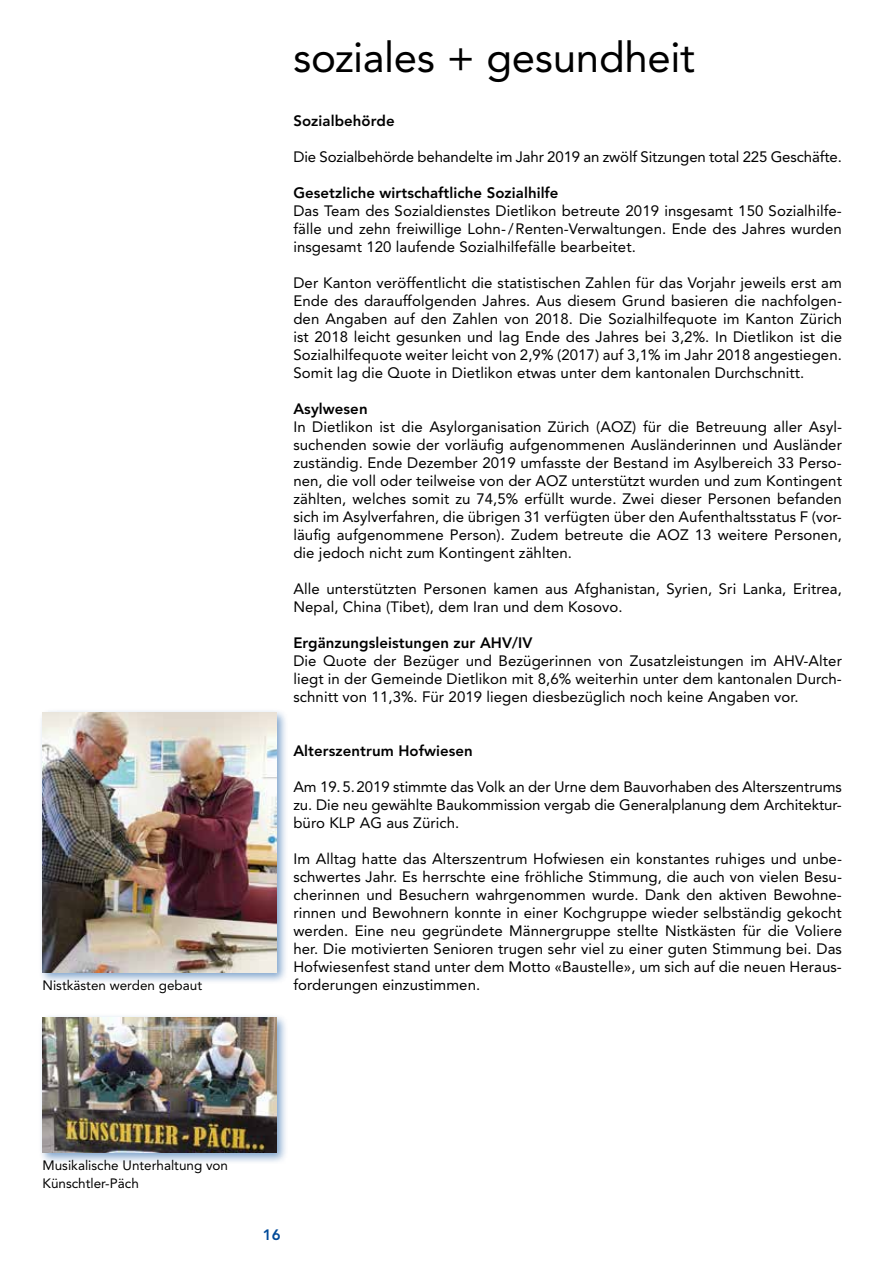
<style>
.page{position:relative;width:893px;height:1263px;background:#fff}
.page>*{position:absolute;margin:0;border:0;box-sizing:border-box;transform-origin:0 0}
.t1{font:42px "Avenir";letter-spacing:-.005em;color:#000}
.t2{font:15px/18px "Avenir";letter-spacing:.005em;color:#000;text-align:justify}
.t3{font:800 15px "Avenir";letter-spacing:.005em;color:#000}
.t4{font:800 15px "Avenir";color:#004a99}
.t5{font:13.5px/18px "Avenir";color:#000}
</style>
<div class="page">
<div style="left:39px;top:708px;width:250px;height:277px;background:#004a99;opacity:.5"></div>
<img style="left:43px;top:712px;width:233px;height:260px">
<div style="left:39px;top:1013px;width:250px;height:151px;background:#004a99;opacity:.5"></div>
<img style="left:43px;top:1017px;width:233px;height:135px">
<h1 class="t1" style="left:293px;top:33px;width:403px">soziales + gesundheit</h1>
<p class="t3" style="left:293px;top:112px;width:103px">Sozialbehörde</p>
<p class="t2" style="left:293px;top:148px;width:550px">Die Sozialbehörde behandelte im Jahr 2019 an zwölf Sitzungen total 225 Geschäfte.</p>
<p class="t3" style="left:293px;top:184px;width:267px">Gesetzliche wirtschaftliche Sozialhilfe</p>
<p class="t2" style="left:293px;top:202px;width:550px">Das Team des Sozialdienstes Dietlikon betreute 2019 insgesamt 150 Sozialhilfe&shy;fälle und zehn freiwillige Lohn-/Renten-Verwaltungen. Ende des Jahres wurden insgesamt 120 laufende Sozialhilfefälle bearbeitet.</p>
<p class="t2" style="left:293px;top:274px;width:550px">Der Kanton veröffentlicht die statistischen Zahlen für das Vorjahr jeweils erst am Ende des darauffolgenden Jahres. Aus diesem Grund basieren die nachfolgen&shy;den Angaben auf den Zahlen von 2018. Die Sozialhilfequote im Kanton Zürich ist 2018 leicht gesunken und lag Ende des Jahres bei 3,2%. In Dietlikon ist die Sozialhilfequote weiter leicht von 2,9% (2017) auf 3,1% im Jahr 2018 angestiegen.<br>Somit lag die Quote in Dietlikon etwas unter dem kantonalen Durchschnitt.</p>
<p class="t3" style="left:293px;top:400px;width:76px">Asylwesen</p>
<p class="t2" style="left:293px;top:418px;width:550px">In Dietlikon ist die Asylorganisation Zürich (AOZ) für die Betreuung aller Asyl&shy;suchenden sowie der vorläufig aufgenommenen Ausländerinnen und Ausländer zuständig. Ende Dezember 2019 umfasste der Bestand im Asylbereich 33 Perso&shy;nen, die voll oder teilweise von der AOZ unterstützt wurden und zum Kontingent zählten, welches somit zu 74,5% erfüllt wurde. Zwei dieser Personen befanden sich im Asylverfahren, die übrigen 31 verfügten über den Aufenthaltsstatus F (vor&shy;läufig aufgenommene Person). Zudem betreute die AOZ 13 weitere Personen, die jedoch nicht zum Kontingent zählten.</p>
<p class="t2" style="left:293px;top:580px;width:550px">Alle unterstützten Personen kamen aus Afghanistan, Syrien, Sri Lanka, Eritrea,<br>Nepal, China (Tibet), dem Iran und dem Kosovo.</p>
<p class="t3" style="left:293px;top:634px;width:240px">Ergänzungsleistungen zur AHV/IV</p>
<p class="t2" style="left:293px;top:652px;width:550px">Die Quote der Bezüger und Bezügerinnen von Zusatzleistungen im AHV-Alter liegt in der Gemeinde Dietlikon mit 8,6% weiterhin unter dem kantonalen Durch&shy;schnitt von 11,3%. Für 2019 liegen diesbezüglich noch keine Angaben vor.</p>
<p class="t3" style="left:293px;top:742px;width:181px">Alterszentrum Hofwiesen</p>
<p class="t2" style="left:293px;top:778px;width:550px">Am 19.5.2019 stimmte das Volk an der Urne dem Bauvorhaben des Alterszentrums zu. Die neu gewählte Baukommission vergab die Generalplanung dem Architektur&shy;büro KLP AG aus Zürich.</p>
<p class="t2" style="left:293px;top:850px;width:550px">Im Alltag hatte das Alterszentrum Hofwiesen ein konstantes ruhiges und unbe&shy;schwertes Jahr. Es herrschte eine fröhliche Stimmung, die auch von vielen Besu&shy;cherinnen und Besuchern wahrgenommen wurde. Dank den aktiven Bewohne&shy;rinnen und Bewohnern konnte in einer Kochgruppe wieder selbständig gekocht werden. Eine neu gegründete Männergruppe stellte Nistkästen für die Voliere her. Die motivierten Senioren trugen sehr viel zu einer guten Stimmung bei. Das Hofwiesenfest stand unter dem Motto «Baustelle», um sich auf die neuen Heraus-</p>
<p class="t5" style="left:43px;top:976px;width:161px">Nistkästen werden gebaut</p>
<p class="t2" style="left:293px;top:976px;width:188px">forderungen einzustimmen.</p>
<p class="t5" style="left:43px;top:1156px;width:187px">Musikalische Unterhaltung von<br>Künschtler-Päch</p>
<p class="t4" style="left:263px;top:1226px;width:19px">16</p>
</div>
